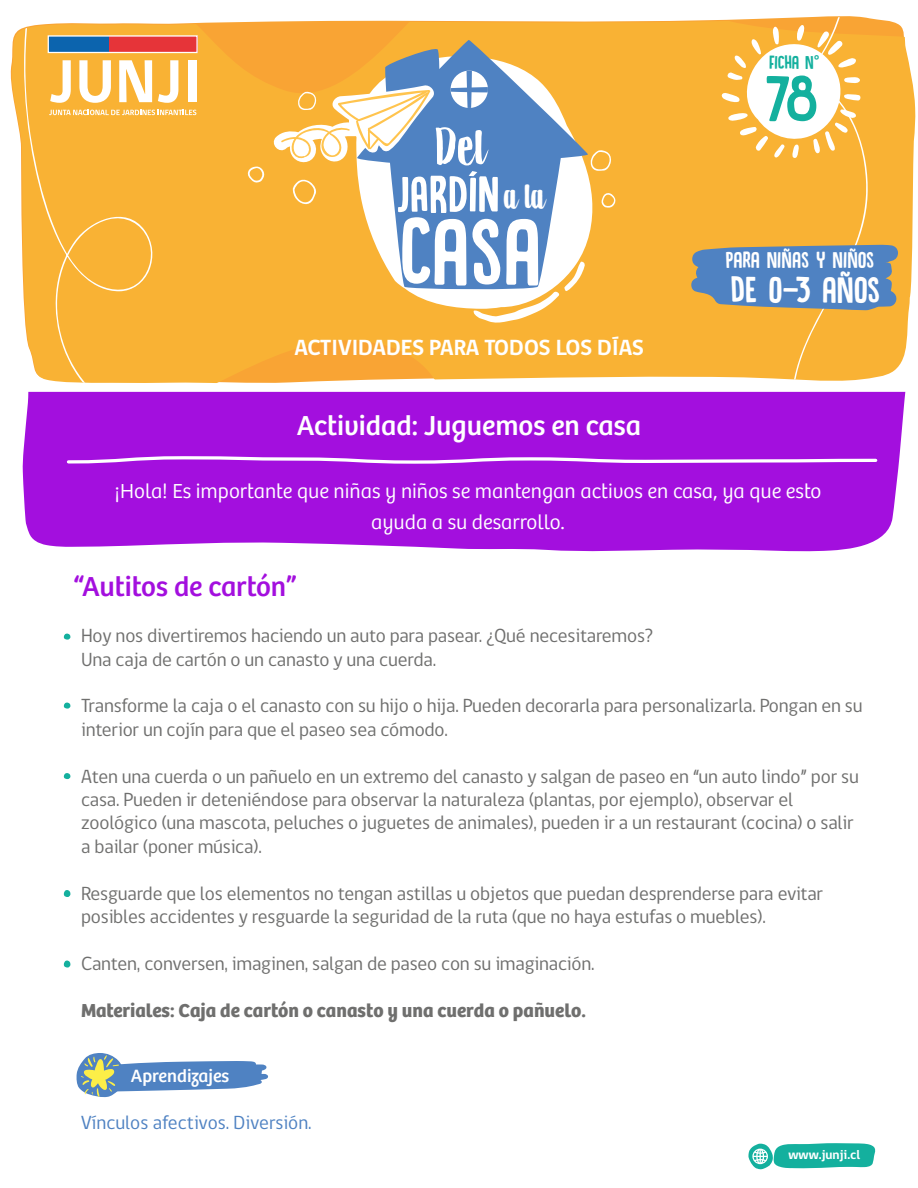
<style>
.page{position:relative;width:918px;height:1188px;background:#fff}
.page>*{position:absolute;margin:0;border:0;box-sizing:border-box;transform-origin:0 0}
.t1{font:99.6px "DK Canoodle";color:#fff}
.t2{font:67.5px "DK Canoodle";color:#14b09e}
.t3{font:57.45px "DK Aiguille";color:#fff}
.t4{font:53.7px "DK Canoodle";color:#fff}
.t5{font:38.55px "DK Canoodle";color:#fff}
.t6{font:28.5px "Bree";color:#fff}
.t7{font:28.5px "Bree";color:#a30fde}
.t8{font:23.85px "DK Canoodle";color:#fff}
.t9{font:700 22.5px "gob CL";letter-spacing:-.01em;color:#fff}
.t10{font:300 21px/30.9px "Bree";color:#fff;text-align:center}
.t11{font:19.5px/23.4px "gob CL";letter-spacing:-.01em;color:#6f6f6e}
.t12{font:700 19.5px "Bree";color:#6f6f6e}
.t13{font:19.5px "gob CL";color:#4f82c2}
.t14{font:19.5px "DK Canoodle";letter-spacing:-.01em;color:#14b09e}
.t15{font:18.45px "Bree";color:#fff}
.t16{font:700 13.05px "gob CL";color:#fff}
.s1{font-family:"Bree"}
.s2{font-family:"DK Aiguille";font-size:39.9px}
</style>
<div class="page">
<div style="left:23px;top:392px;width:882px;height:160px;background:#a30fde"></div>
<svg style="left:10px;top:18px;width:906px;height:363px;background:#f9bb51"></svg>
<div style="left:619px;top:17px;width:249px;height:364px;background:#f9b234"></div>
<svg style="left:24px;top:18px;width:321px;height:365px;background:#f9b33a"></svg>
<svg style="left:50px;top:60px;width:21px;height:43px"></svg>
<svg style="left:79px;top:60px;width:32px;height:43px"></svg>
<svg style="left:119px;top:60px;width:33px;height:42px"></svg>
<svg style="left:158px;top:60px;width:20px;height:43px"></svg>
<div style="left:188px;top:60px;width:8px;height:42px;background:#fff"></div>
<svg style="left:49px;top:110px;width:147px;height:5px"></svg>
<svg style="left:47px;top:35px;width:151px;height:19px;background:#a5697b"></svg>
<svg style="left:355px;top:54px;width:239px;height:255px;fill:#f9b234"></svg>
<svg style="left:357px;top:40px;width:232px;height:251px;fill:#4f82c2"></svg>
<svg style="left:451px;top:71px;width:37px;height:37px"></svg>
<svg style="left:247px;top:84px;width:190px;height:120px"></svg>
<svg style="left:473px;top:262px;width:113px;height:61px"></svg>
<svg style="left:601px;top:193px;width:16px;height:15px"></svg>
<svg style="left:590px;top:150px;width:21px;height:21px"></svg>
<svg style="left:722px;top:25px;width:140px;height:133px"></svg>
<svg style="left:65px;top:455px;width:814px;height:10px"></svg>
<svg style="left:691px;top:245px;width:207px;height:65px;background:#6387b0"></svg>
<svg style="left:64px;top:634px;width:6px;height:6px"></svg>
<svg style="left:64px;top:703px;width:6px;height:6px"></svg>
<svg style="left:64px;top:773px;width:6px;height:6px"></svg>
<svg style="left:64px;top:890px;width:6px;height:7px"></svg>
<svg style="left:76px;top:1053px;width:192px;height:45px"></svg>
<svg style="left:748px;top:1143px;width:128px;height:26px;background:#43bfb1"></svg>
<svg style="left:64px;top:961px;width:6px;height:7px"></svg>
<p class="t14" style="left:769px;top:52px;width:52px">FICHA N<span class="s1">°</span></p>
<h3 class="t3" style="left:435px;top:116px;width:53px">Del</h3>
<h3 class="t4" style="left:396px;top:167px;width:150px">JARDÍN<span class="s2">a la</span></h3>
<h1 class="t1" style="left:399px;top:200px;width:143px">CASA</h1>
<p class="t9" style="left:294px;top:332px;width:351px">ACTIVIDADES PARA TODOS LOS DÍAS</p>
<h3 class="t6" style="left:297px;top:408px;width:346px">Actividad: Juguemos en casa</h3>
<h2 class="t2" style="left:765px;top:63px;width:55px">78</h2>
<p class="t8" style="left:725px;top:248px;width:150px">PARA NIÑAS Y NIÑOS</p>
<h3 class="t5" style="left:730px;top:270px;width:151px">DE 0-3 AÑOS</h3>
<p class="t10" style="left:115px;top:476px;width:708px">¡Hola! Es importante que niñas y niños se mantengan activos en casa, ya que esto ayuda a su desarrollo.</p>
<h3 class="t7" style="left:73px;top:570px;width:225px">“Autitos de cartón”</h3>
<p class="t11" style="left:81px;top:625px;width:573px">Hoy nos divertiremos haciendo un auto para pasear. ¿Qué necesitaremos?<br>Una caja de cartón o un canasto y una cuerda.</p>
<p class="t11" style="left:81px;top:695px;width:783px">Transforme la caja o el canasto con su hijo o hija. Pueden decorarla para personalizarla. Pongan en su interior un cojín para que el paseo sea cómodo.</p>
<p class="t11" style="left:81px;top:765px;width:779px">Aten una cuerda o un pañuelo en un extremo del canasto y salgan de paseo en “un auto lindo” por su casa. Pueden ir deteniéndose para observar la naturaleza (plantas, por ejemplo), observar el zoológico (una mascota, peluches o juguetes de animales), pueden ir a un restaurant (cocina) o salir a bailar (poner música).</p>
<p class="t11" style="left:81px;top:882px;width:744px">Resguarde que los elementos no tengan astillas u objetos que puedan desprenderse para evitar posibles accidentes y resguarde la seguridad de la ruta (que no haya estufas o muebles).</p>
<p class="t11" style="left:81px;top:952px;width:515px">Canten, conversen, imaginen, salgan de paseo con su imaginación.</p>
<p class="t12" style="left:81px;top:998px;width:506px">Materiales: Caja de cartón o canasto y una cuerda o pañuelo.</p>
<p class="t15" style="left:131px;top:1065px;width:100px">Aprendizajes</p>
<p class="t13" style="left:81px;top:1109px;width:232px">Vínculos afectivos. Diversión.</p>
<p class="t16" style="left:789px;top:1145px;width:73px">www.junji.cl</p>
</div>
